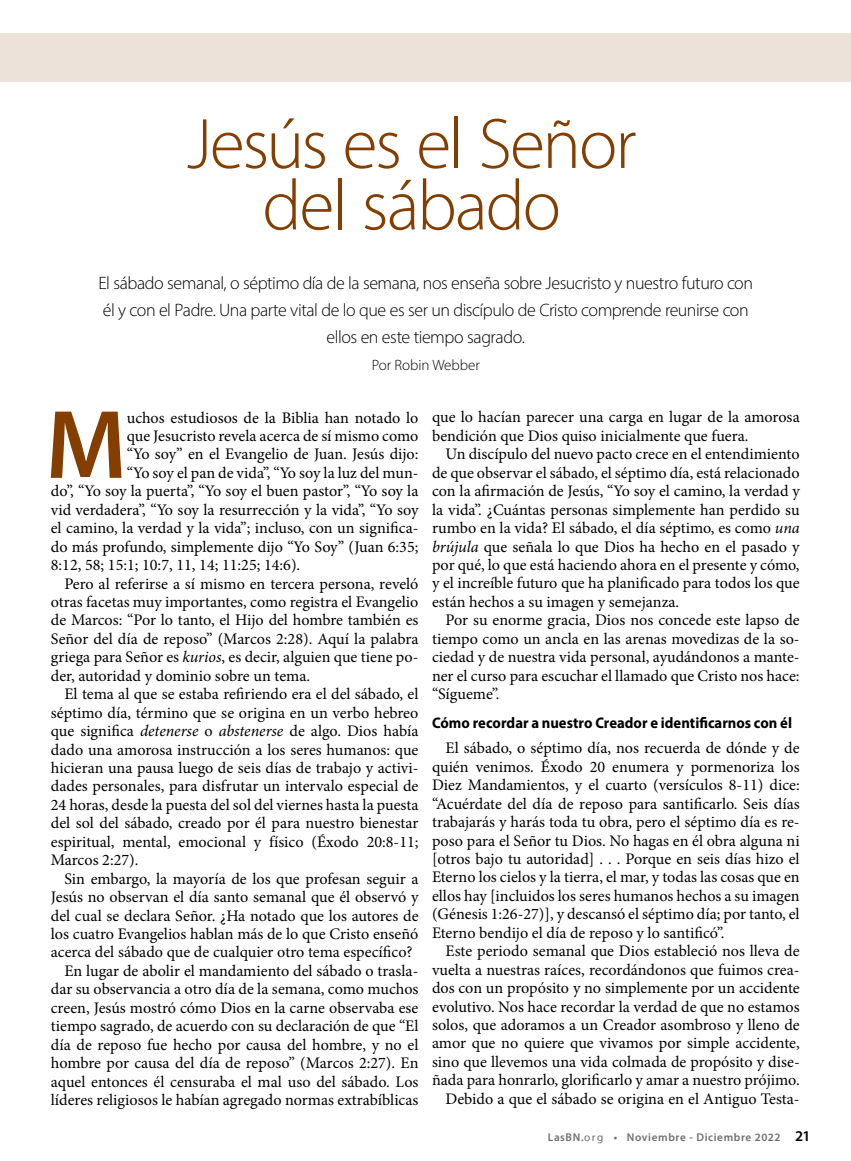
<style>
.page{position:relative;width:851px;height:1161px;background:#fff}
.page>*{position:absolute;margin:0;border:0;box-sizing:border-box;transform-origin:0 0}
.t1{font:600 98.25px "Myriad Pro";color:#833e00}
.t2{font:300 72px/61.5px "Myriad Pro";letter-spacing:-.03em;color:#833e00;text-align:center}
.t3{font:300 18px/27px "Myriad Pro";letter-spacing:-.03em;color:#000;text-align:center}
.t4{font:16.2px/18.5px "Minion Pro";color:#000;text-align:justify}
.t5{font:700 15.3px "Myriad Pro";color:#000;scale:.95 1}
.t6{font:300 15px "Myriad Pro";color:#000}
.t7{font:600 11.25px "Myriad Pro";letter-spacing:.05em;color:#6d6e71}
.s1{font-style:italic}
.s2{font-weight:400}
.s3{font-size:15px;color:#000}
</style>
<div class="page">
<div style="left:0;top:33px;width:850px;height:48px;background:#ece2d9"></div>
<h2 class="t2" style="left:187px;top:113px;width:451px">Jesús es el Señor del sábado</h2>
<p class="t3" style="left:98px;top:270px;width:656px">El sábado semanal, o séptimo día de la semana, nos enseña sobre Jesucristo y nuestro futuro con él y con el Padre. Una parte vital de lo que es ser un discípulo de Cristo comprende reunirse con ellos en este tiempo sagrado.</p>
<p class="t6" style="left:371px;top:356px;width:110px">Por Robin Webber</p>
<h1 class="t1" style="left:45px;top:382px;width:83px">M</h1>
<p class="t4" style="left:127px;top:408px;width:293px">uchos estudiosos de la Biblia han notado lo</p>
<p class="t4" style="left:127px;top:427px;width:293px">que Jesucristo revela acerca de sí mismo como</p>
<p class="t4" style="left:127px;top:445px;width:293px">“Yo soy” en el Evangelio de Juan. Jesús dijo:</p>
<p class="t4" style="left:127px;top:464px;width:293px">“Yo soy el pan de vida”, “Yo soy la luz del mun-</p>
<p class="t4" style="left:51px;top:482px;width:369px">do”, “Yo soy la puerta”, “Yo soy el buen pastor”, “Yo soy la</p>
<p class="t4" style="left:51px;top:500px;width:369px">vid verdadera”, “Yo soy la resurrección y la vida”, “Yo soy</p>
<p class="t4" style="left:51px;top:519px;width:369px">el camino, la verdad y la vida”; incluso, con un significa-</p>
<p class="t4" style="left:51px;top:537px;width:369px">do más profundo, simplemente dijo “Yo Soy” (Juan 6:35;</p>
<p class="t4" style="left:51px;top:556px;width:251px">8:12, 58; 15:1; 10:7, 11, 14; 11:25; 14:6).</p>
<p class="t4" style="left:64px;top:574px;width:355px">Pero al referirse a sí mismo en tercera persona, reveló</p>
<p class="t4" style="left:51px;top:593px;width:369px">otras facetas muy importantes, como registra el Evangelio</p>
<p class="t4" style="left:51px;top:611px;width:369px">de Marcos: “Por lo tanto, el Hijo del hombre también es</p>
<p class="t4" style="left:51px;top:630px;width:369px">Señor del día de reposo” (Marcos 2:28). Aquí la palabra</p>
<p class="t4" style="left:51px;top:648px;width:369px">griega para Señor es <span class="s1">kurios</span>, es decir, alguien que tiene po-</p>
<p class="t4" style="left:51px;top:666px;width:261px">der, autoridad y dominio sobre un tema.</p>
<p class="t4" style="left:64px;top:685px;width:355px">El tema al que se estaba refiriendo era el del sábado, el</p>
<p class="t4" style="left:51px;top:703px;width:369px">séptimo día, término que se origina en un verbo hebreo</p>
<p class="t4" style="left:51px;top:722px;width:369px">que significa <span class="s1">detenerse</span> o <span class="s1">abstenerse</span> de algo. Dios había</p>
<p class="t4" style="left:51px;top:740px;width:369px">dado una amorosa instrucción a los seres humanos: que</p>
<p class="t4" style="left:51px;top:759px;width:369px">hicieran una pausa luego de seis días de trabajo y activi-</p>
<p class="t4" style="left:51px;top:777px;width:369px">dades personales, para disfrutar un intervalo especial de</p>
<p class="t4" style="left:51px;top:796px;width:369px">24 horas, desde la puesta del sol del viernes hasta la puesta</p>
<p class="t4" style="left:51px;top:814px;width:369px">del sol del sábado, creado por él para nuestro bienestar</p>
<p class="t4" style="left:51px;top:832px;width:369px">espiritual, mental, emocional y físico (Éxodo 20:8-11;</p>
<p class="t4" style="left:51px;top:851px;width:89px">Marcos 2:27).</p>
<p class="t4" style="left:64px;top:869px;width:355px">Sin embargo, la mayoría de los que profesan seguir a</p>
<p class="t4" style="left:51px;top:888px;width:369px">Jesús no observan el día santo semanal que él observó y</p>
<p class="t4" style="left:51px;top:906px;width:369px">del cual se declara Señor. ¿Ha notado que los autores de</p>
<p class="t4" style="left:51px;top:925px;width:369px">los cuatro Evangelios hablan más de lo que Cristo enseñó</p>
<p class="t4" style="left:51px;top:943px;width:363px">acerca del sábado que de cualquier otro tema específico?</p>
<p class="t4" style="left:64px;top:962px;width:355px">En lugar de abolir el mandamiento del sábado o trasla-</p>
<p class="t4" style="left:51px;top:980px;width:369px">dar su observancia a otro día de la semana, como muchos</p>
<p class="t4" style="left:51px;top:998px;width:369px">creen, Jesús mostró cómo Dios en la carne observaba ese</p>
<p class="t4" style="left:51px;top:1017px;width:369px">tiempo sagrado, de acuerdo con su declaración de que “El</p>
<p class="t4" style="left:51px;top:1035px;width:369px">día de reposo fue hecho por causa del hombre, y no el</p>
<p class="t4" style="left:51px;top:1054px;width:369px">hombre por causa del día de reposo” (Marcos 2:27). En</p>
<p class="t4" style="left:51px;top:1072px;width:369px">aquel entonces él censuraba el mal uso del sábado. Los</p>
<p class="t4" style="left:51px;top:1091px;width:369px">líderes religiosos le habían agregado normas extrabíblicas</p>
<p class="t4" style="left:432px;top:408px;width:369px">que lo hacían parecer una carga en lugar de la amorosa bendición que Dios quiso inicialmente que fuera.</p>
<p class="t4" style="left:432px;top:445px;width:369px;text-indent:13px">Un discípulo del nuevo pacto crece en el entendimiento de que observar el sábado, el séptimo día, está relacionado con la afirmación de Jesús, “Yo soy el camino, la verdad y la vida”. ¿Cuántas personas simplemente han perdido su rumbo en la vida? El sábado, el día séptimo, es como <span class="s1">una brújula</span> que señala lo que Dios ha hecho en el pasado y por qué, lo que está haciendo ahora en el presente y cómo, y el increíble futuro que ha planificado para todos los que están hechos a su imagen y semejanza.</p>
<p class="t4" style="left:432px;top:611px;width:369px;text-indent:13px">Por su enorme gracia, Dios nos concede este lapso de tiempo como un ancla en las arenas movedizas de la so&shy;ciedad y de nuestra vida personal, ayudándonos a mante&shy;ner el curso para escuchar el llamado que Cristo nos hace: “Sígueme”.</p>
<p class="t5" style="left:432px;top:713px;width:380px">Cómo recordar a nuestro Creador e identificarnos con él</p>
<p class="t4" style="left:432px;top:739px;width:369px;text-indent:13px">El sábado, o séptimo día, nos recuerda de dónde y de quién venimos. Éxodo 20 enumera y pormenoriza los Diez Mandamientos, y el cuarto (versículos 8-11) dice: “Acuérdate del día de reposo para santificarlo. Seis días trabajarás y harás toda tu obra, pero el séptimo día es re&shy;poso para el Señor tu Dios. No hagas en él obra alguna ni [otros bajo tu autoridad] . . . Porque en seis días hizo el Eterno los cielos y la tierra, el mar, y todas las cosas que en ellos hay [incluidos los seres humanos hechos a su imagen (Génesis 1:26-27)], y descansó el séptimo día; por tanto, el Eterno bendijo el día de reposo y lo santificó”.</p>
<p class="t4" style="left:432px;top:942px;width:369px;text-align:right">Este periodo semanal que Dios estableció nos lleva de vuelta a nuestras raíces, recordándonos que fuimos crea&shy;dos con un propósito y no simplemente por un accidente evolutivo. Nos hace recordar la verdad de que no estamos solos, que adoramos a un Creador asombroso y lleno de amor que no quiere que vivamos por simple accidente, sino que llevemos una vida colmada de propósito y dise&shy;ñada para honrarlo, glorificarlo y amar a nuestro prójimo.<br>Debido a que el sábado se origina en el Antiguo Testa-</p>
<p class="t7" style="left:547px;top:1130px;width:264px">LasBN.<span class="s2">org</span> • Noviembre - Diciembre 2022 <span class="s3">21</span></p>
</div>
